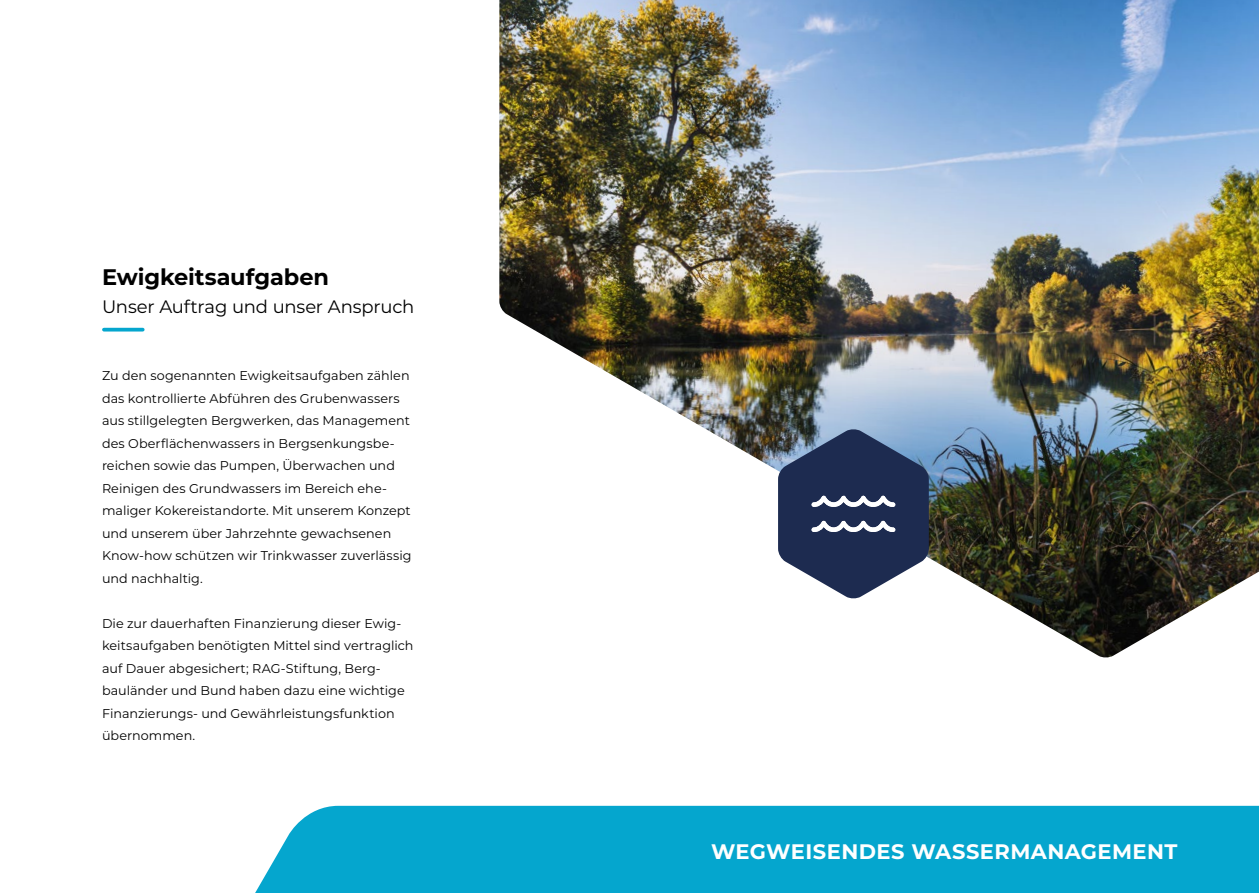
<style>
.page{position:relative;width:1259px;height:893px;background:#fff}
.page>*{position:absolute;margin:0;border:0;box-sizing:border-box;transform-origin:0 0}
.t1{font:700 22.5px "Montserrat";letter-spacing:-.005em;color:#000}
.t2{font:700 21px "Montserrat";letter-spacing:.02em;color:#fff}
.t3{font:18px "Montserrat";letter-spacing:-.01em;color:#000}
.t4{font:12.75px/22.5px "Montserrat";color:#000}
</style>
<div class="page">
<img style="left:499px;top:0;width:760px;height:658px">
<div style="left:255px;top:806px;width:1004px;height:87px;background:#05a6ce"></div>
<svg style="left:104px;top:328px;width:39px;height:4px"></svg>
<svg style="left:778px;top:429px;width:151px;height:170px;background:#4b5977"></svg>
<h1 class="t1" style="left:102px;top:261px;width:228px">Ewigkeitsaufgaben</h1>
<h3 class="t3" style="left:102px;top:294px;width:314px">Unser Auftrag und unser Anspruch</h3>
<p class="t4" style="left:102px;top:364px;width:311px">Zu den sogenannten Ewigkeitsaufgaben zählen das kontrollierte Abführen des Grubenwassers aus stillgelegten Bergwerken, das Management des Oberflächenwassers in Bergsenkungsbe&shy;reichen sowie das Pumpen, Überwachen und Reinigen des Grundwassers im Bereich ehe&shy;maliger Kokereistandorte. Mit unserem Konzept und unserem über Jahrzehnte gewachsenen Know-how schützen wir Trinkwasser zuverlässig und nachhaltig.</p>
<p class="t4" style="left:102px;top:611px;width:313px">Die zur dauerhaften Finanzierung dieser Ewig&shy;keitsaufgaben benötigten Mittel sind vertraglich auf Dauer abgesichert; RAG-Stiftung, Berg&shy;bauländer und Bund haben dazu eine wichtige Finanzierungs- und Gewährleistungsfunktion übernommen.</p>
<h2 class="t2" style="left:711px;top:836px;width:468px">WEGWEISENDES WASSERMANAGEMENT</h2>
</div>
